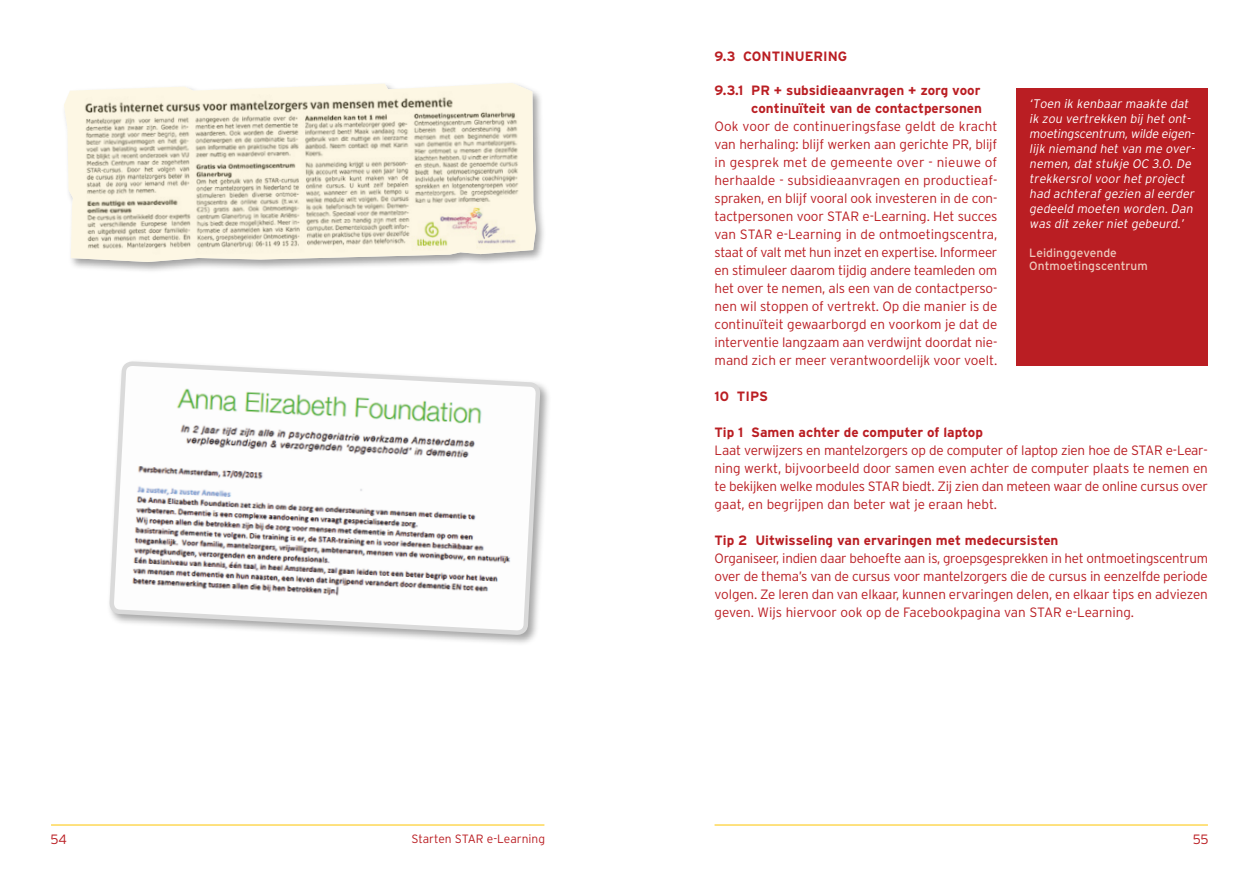
<style>
.page{position:relative;width:1259px;height:893px;background:#fff}
.page>*{position:absolute;margin:0;border:0;box-sizing:border-box;transform-origin:0 0}
.t1{font:300 13.5px/18px "Interstate";color:#ba1e23;text-align:justify}
.t2{font:700 13.5px/18px "Interstate";color:#ba1e23;text-align:right}
.t3{font:italic 300 12.45px/15px "Interstate";color:#fff}
.t4{font:12px/13.5px "Interstate";color:#eecbbe}
.t5{font:300 12px "Interstate";color:#ba1e23}
</style>
<div class="page">
<hr style="left:714px;top:825px;width:494px;height:1px;background:#fdc500">
<div style="left:1016px;top:88px;width:192px;height:277px;background:#ba1e23"></div>
<div style="left:62px;top:80px;width:485px;height:193px;background:#000;opacity:.35"></div>
<svg style="left:64px;top:83px;width:472px;height:179px;background:#e6e0ce"></svg>
<hr style="left:51px;top:825px;width:493px;height:1px;background:#fdc500">
<div style="left:107px;top:359px;width:444px;height:287px;background:#000;opacity:.35"></div>
<svg style="left:107px;top:359px;width:435px;height:287px"></svg>
<p class="t1" style="left:50px;top:830px;width:18px">54</p>
<p class="t5" style="left:411px;top:832px;width:135px">Starten STAR e-Learning</p>
<p class="t2" style="left:714px;top:47px;width:75px">9.3 CONTINUERING</p>
<p class="t2" style="left:714px;top:81px;width:269px">9.3.1 PR + subsidieaanvragen + zorg voor continuïteit van de contactpersonen</p>
<p class="t1" style="left:714px;top:117px;width:284px">Ook voor de continueringsfase geldt de kracht van herhaling: blijf werken aan gerichte PR, blijf in gesprek met de gemeente over - nieuwe of herhaalde - subsidieaanvragen en productieaf&shy;spraken, en blijf vooral ook investeren in de con&shy;tactpersonen voor STAR e-Learning. Het succes van STAR e-Learning in de ontmoetingscentra, staat of valt met hun inzet en expertise. Informeer en stimuleer daarom tijdig andere teamleden om het over te nemen, als een van de contactperso&shy;nen wil stoppen of vertrekt. Op die manier is de continuïteit gewaarborgd en voorkom je dat de interventie langzaam aan verdwijnt doordat nie&shy;mand zich er meer verantwoordelijk voor voelt.</p>
<p class="t2" style="left:714px;top:387px;width:39px">10 TIPS</p>
<p class="t2" style="left:714px;top:423px;width:270px">Tip 1 Samen achter de computer of laptop</p>
<p class="t1" style="left:714px;top:441px;width:495px">Laat verwijzers en mantelzorgers op de computer of laptop zien hoe de STAR e-Lear&shy;ning werkt, bijvoorbeeld door samen even achter de computer plaats te nemen en te bekijken welke modules STAR biedt. Zij zien dan meteen waar de online cursus over gaat, en begrijpen dan beter wat je eraan hebt.</p>
<p class="t2" style="left:714px;top:531px;width:345px">Tip 2 U itwisseling van ervaringen met medecursisten</p>
<p class="t1" style="left:714px;top:549px;width:495px">Organiseer, indien daar behoefte aan is, groepsgesprekken in het ontmoetingscentrum over de thema’s van de cursus voor mantelzorgers die de cursus in eenzelfde periode volgen. Ze leren dan van elkaar, kunnen ervaringen delen, en elkaar tips en adviezen geven. Wijs hiervoor ook op de Facebookpagina van STAR e-Learning.</p>
<p class="t3" style="left:1029px;top:96px;width:169px">‘Toen ik kenbaar maakte dat ik zou vertrekken bij het ont&shy;moetingscentrum,wilde eigen&shy;lijk niemand het van me over&shy;nemen, dat stukje OC 3.0. De trekkersrol voor het project had achteraf gezien al eerder gedeeld moeten worden. Dan was dit zeker niet gebeurd.’</p>
<p class="t4" style="left:1029px;top:246px;width:120px">Leidinggevende<br>Ontmoetingscentrum</p>
<p class="t1" style="left:1192px;top:830px;width:18px">55</p>
</div>
